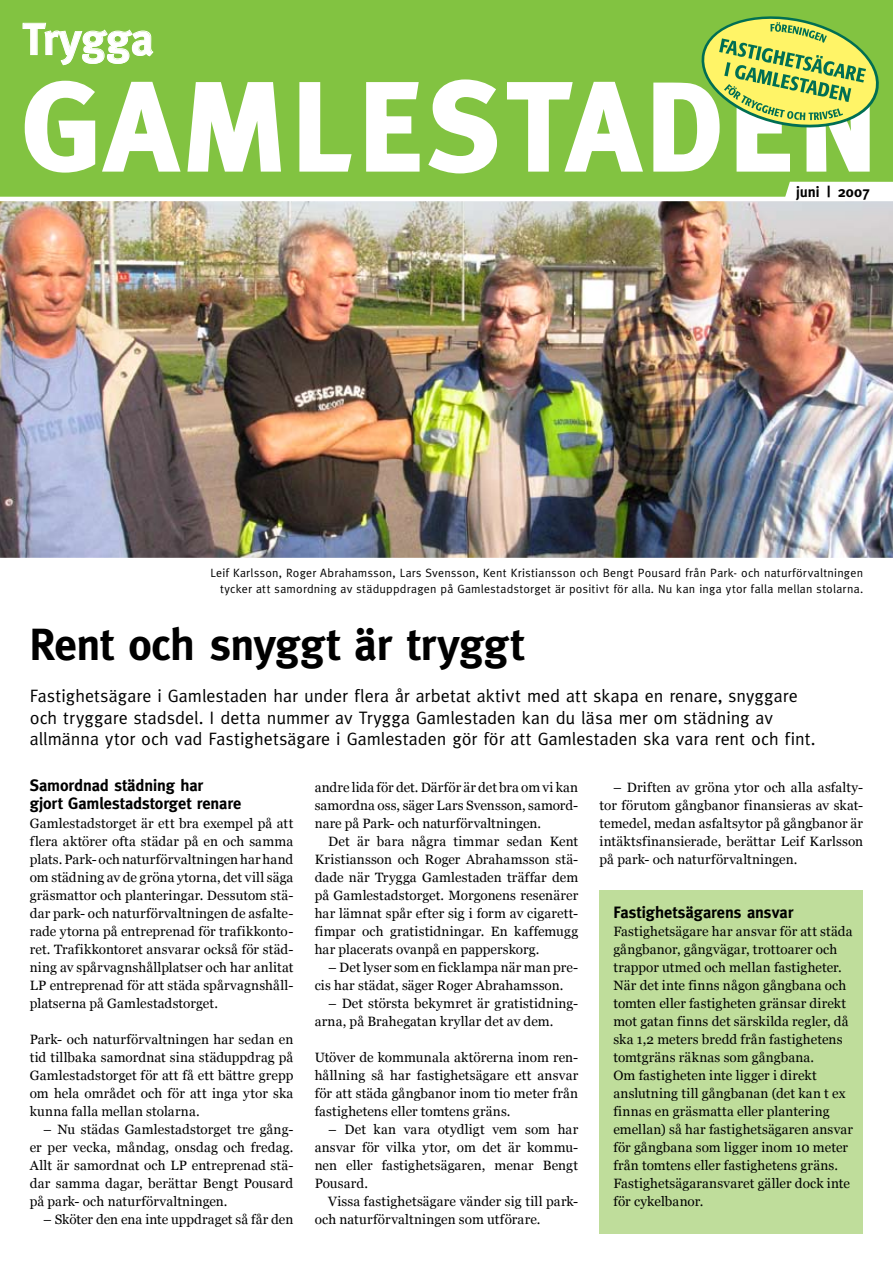
<style>
.page{position:relative;width:893px;height:1263px;background:#fff}
.page>*{position:absolute;margin:0;border:0;box-sizing:border-box;transform-origin:0 0}
.t1{font:700 124.5px "Meta";letter-spacing:.06em;color:#fff}
.t2{font:700 45px "Meta";letter-spacing:-.015em;color:#000}
.t3{font:700 45px "Meta";color:#fff}
.t4{font:18px/21.6px "Meta";letter-spacing:.005em;color:#000}
.t5{font:700 16.5px/18px "Meta";color:#000}
.t6{font:700 15px "Meta";color:#000}
.t7{font:13.5px/18px "Georgia";letter-spacing:.01em;color:#000;text-align:justify}
.t8{font:12px/15.6px "Meta";letter-spacing:.02em;color:#000;text-align:right}
</style>
<div class="page">
<img style="left:0;top:201px;width:893px;height:357px">
<div style="left:0;top:0;width:893px;height:197px;background:#82c341"></div>
<div style="left:784px;top:182px;width:109px;height:15px;background:#fff"></div>
<svg style="left:24px;top:80px;width:257px;height:93px"></svg>
<svg style="left:299px;top:82px;width:53px;height:90px"></svg>
<svg style="left:366px;top:79px;width:131px;height:95px"></svg>
<svg style="left:507px;top:81px;width:136px;height:91px"></svg>
<svg style="left:22px;top:23px;width:132px;height:42px"></svg>
<svg style="left:653px;top:16px;width:226px;height:156px"></svg>
<div style="left:600px;top:890px;width:263px;height:343px;background:#bfdd9b"></div>
<h2 class="t3" style="left:23px;top:13px;width:132px">Trygga</h2>
<h1 class="t1" style="left:23px;top:55px;width:855px">GAMLESTADEN</h1>
<p class="t6" style="left:796px;top:183px;width:76px">juni | 2007</p>
<p class="t8" style="left:210px;top:565px;width:654px">Leif Karlsson, Roger Abrahamsson, Lars Svensson, Kent Kristiansson och Bengt Pousard från Park- och naturförvaltningen tycker att samordning av städuppdragen på Gamlestadstorget är positivt för alla. Nu kan inga ytor falla mellan stolarna.</p>
<h2 class="t2" style="left:30px;top:618px;width:495px">Rent och snyggt är tryggt</h2>
<p class="t4" style="left:30px;top:685px;width:787px">Fastighetsägare i Gamlestaden har under flera år arbetat aktivt med att skapa en renare, snyggare och tryggare stadsdel. I detta nummer av Trygga Gamlestaden kan du läsa mer om städning av allmänna ytor och vad Fastighetsägare i Gamlestaden gör för att Gamlestaden ska vara rent och fint.</p>
<p class="t5" style="left:30px;top:776px;width:213px">Samordnad städning har<br>gjort Gamlestadstorget renare</p>
<p class="t7" style="left:30px;top:814px;width:265px">Gamlestadstorget är ett bra exempel på att flera aktörer ofta städar på en och samma plats. Park- och naturförvaltningen har hand om städning av de gröna ytorna, det vill säga gräsmattor och planteringar. Dessutom stä&shy;dar park- och naturförvaltningen de asfalte&shy;rade ytorna på entreprenad för trafikkonto&shy;ret. Trafikkontoret ansvarar också för städ&shy;ning av spårvagnshållplatser och har anlitat LP entreprenad för att städa spårvagnshåll&shy;platserna på Gamlestadstorget.</p>
<p class="t7" style="left:30px;top:1030px;width:265px">Park- och naturförvaltningen har sedan en tid tillbaka samordnat sina städuppdrag på Gamlestadstorget för att få ett bättre grepp om hela området och för att inga ytor ska kunna falla mellan stolarna.</p>
<p class="t7" style="left:30px;top:1120px;width:265px;text-indent:14px">– Nu städas Gamlestadstorget tre gång&shy;er per vecka, måndag, onsdag och fredag.<br>Allt är samordnat och LP entreprenad stä&shy;dar samma dagar, berättar Bengt Pousard på park- och naturförvaltningen.</p>
<p class="t7" style="left:43px;top:1210px;width:252px">– Sköter den ena inte uppdraget så får den</p>
<p class="t7" style="left:315px;top:778px;width:265px">andre lida för det. Därför är det bra om vi kan samordna oss, säger Lars Svensson, samord&shy;nare på Park- och naturförvaltningen.</p>
<p class="t7" style="left:315px;top:832px;width:265px;text-indent:14px">Det är bara några timmar sedan Kent Kristiansson och Roger Abrahamsson stä&shy;dade när Trygga Gamlestaden träffar dem på Gamlestadstorget. Morgonens resenärer har lämnat spår efter sig i form av cigarett&shy;fimpar och gratistidningar. En kaffemugg har placerats ovanpå en papperskorg.</p>
<p class="t7" style="left:315px;top:958px;width:265px;text-indent:14px">– Det lyser som en ficklampa när man pre&shy;cis har städat, säger Roger Abrahamsson.</p>
<p class="t7" style="left:315px;top:994px;width:265px;text-indent:14px">– Det största bekymret är gratistidning&shy;arna, på Brahegatan kryllar det av dem.</p>
<p class="t7" style="left:315px;top:1048px;width:265px">Utöver de kommunala aktörerna inom ren&shy;hållning så har fastighetsägare ett ansvar för att städa gångbanor inom tio meter från fastighetens eller tomtens gräns.</p>
<p class="t7" style="left:315px;top:1120px;width:265px;text-indent:14px">– Det kan vara otydligt vem som har ansvar för vilka ytor, om det är kommu&shy;nen eller fastighetsägaren, menar Bengt Pousard.</p>
<p class="t7" style="left:315px;top:1192px;width:265px;text-indent:14px">Vissa fastighetsägare vänder sig till park&shy;och naturförvaltningen som utförare.</p>
<p class="t7" style="left:600px;top:778px;width:265px;text-indent:13px">– Driften av gröna ytor och alla asfalty&shy;tor förutom gångbanor finansieras av skat&shy;temedel, medan asfaltsytor på gångbanor är intäktsfinansierade, berättar Leif Karlsson på park- och naturförvaltningen.</p>
<p class="t5" style="left:613px;top:903px;width:181px">Fastighetsägarens ansvar</p>
<p class="t7" style="left:613px;top:922px;width:241px;text-align:left">Fastighetsägare har ansvar för att städa gångbanor, gångvägar, trottoarer och trappor utmed och mellan fastigheter.<br>När det inte finns någon gångbana och tomten eller fastigheten gränsar direkt mot gatan finns det särskilda regler, då ska 1,2 meters bredd från fastighetens tomtgräns räknas som gångbana.<br>Om fastigheten inte ligger i direkt anslutning till gångbanan (det kan t ex finnas en gräsmatta eller plantering emellan) så har fastighetsägaren ansvar för gångbana som ligger inom 10 meter från tomtens eller fastighetens gräns.<br>Fastighetsägaransvaret gäller dock inte för cykelbanor.</p>
</div>
